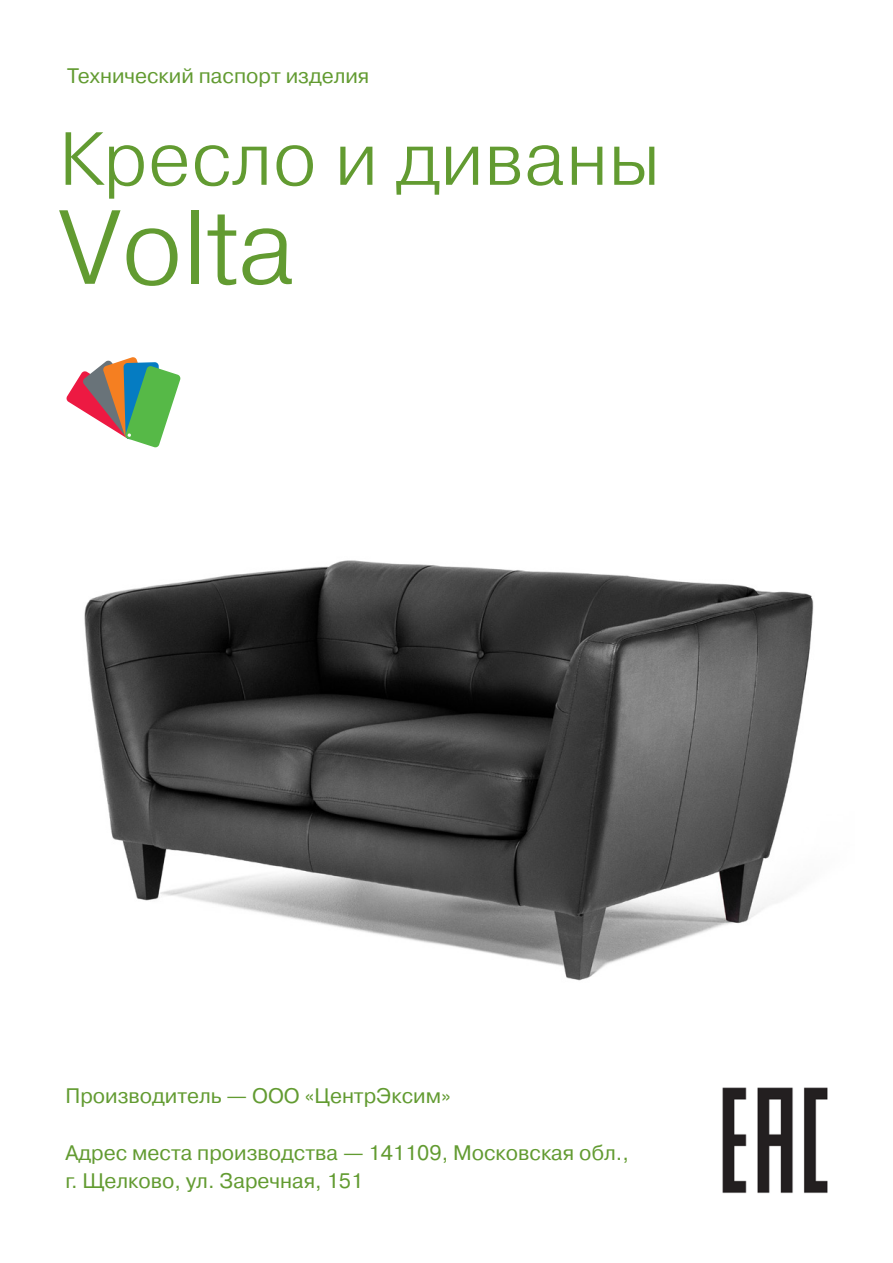
<style>
.page{position:relative;width:893px;height:1263px;background:#fff}
.page>*{position:absolute;margin:0;border:0;box-sizing:border-box;transform-origin:0 0}
._11ch-title{font:300 105px "Pragmatica";color:#629b31}
._11ch-title-2{font:300 75px "Pragmatica";color:#629b31}
._11ch-opisanie{font:21px/28.5px "Pragmatica C";color:#629b31}
</style>
<div class="page">
<svg style="left:67px;top:357px;width:113px;height:90px"></svg>
<img style="left:84px;top:560px;width:730px;height:421px">
<img style="left:722px;top:1087px;width:106px;height:107px">
<p class="_11ch-opisanie" style="left:67px;top:62px;width:304px">Технический паспорт изделия</p>
<p class="_11ch-title-2" style="left:59px;top:111px;width:603px">Кресло и диваны</p>
<p class="_11ch-title" style="left:59px;top:181px;width:239px">Volta</p>
<p class="_11ch-opisanie" style="left:66px;top:1082px;width:387px">Производитель — ООО «ЦентрЭксим»</p>
<p class="_11ch-opisanie" style="left:66px;top:1139px;width:565px">Адрес места производства — 141109, Московская обл., г. Щелково, ул. Заречная, 151</p>
</div>
